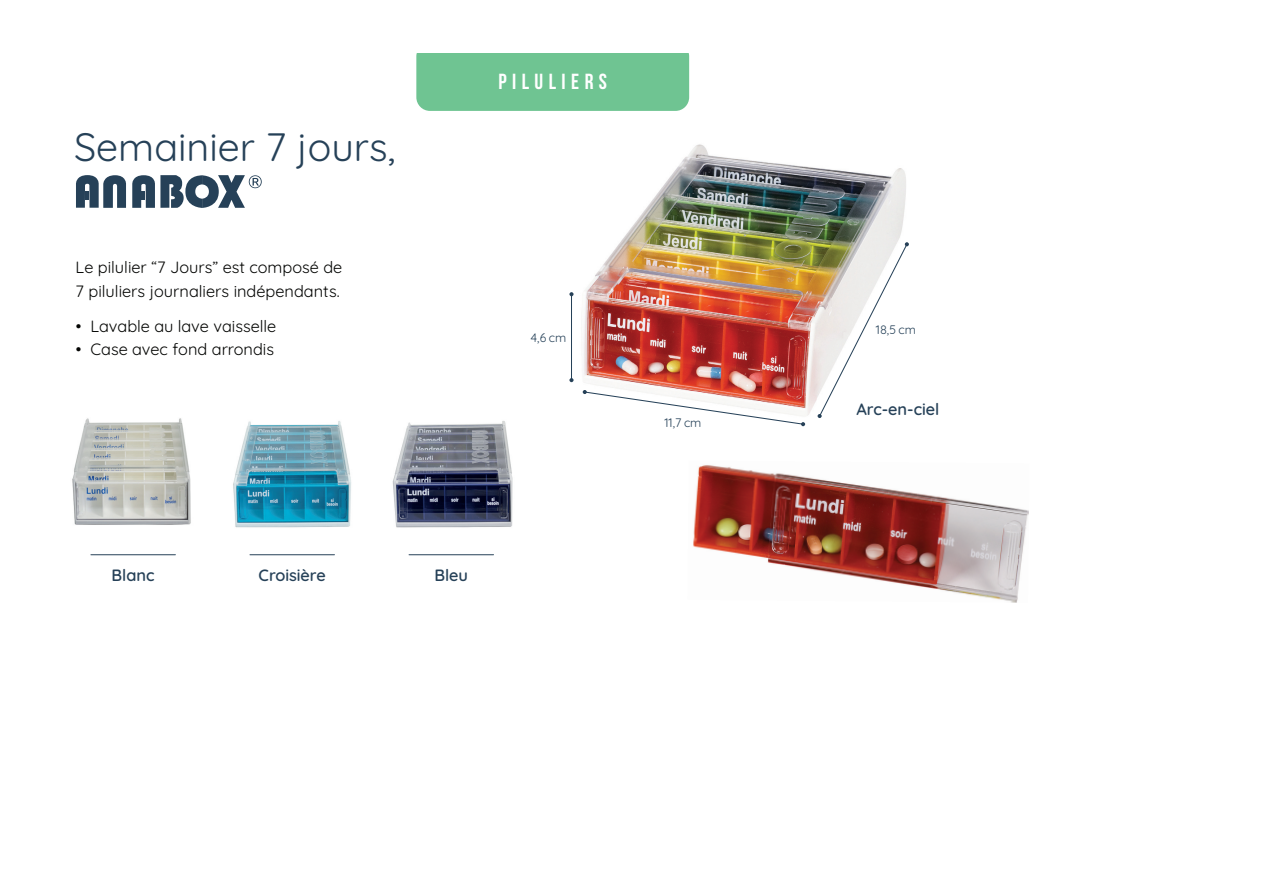
<style>
.page{position:relative;width:1263px;height:893px;background:#fff}
.page>*{position:absolute;margin:0;border:0;box-sizing:border-box;transform-origin:0 0}
.t1{font:39.6px "Quicksand";color:#264158}
.t2{font:700 21.75px "Bebas Neue";letter-spacing:.25em;color:#fff}
.t3{font:16.35px/23.2px "Quicksand";color:#040503}
.t4{font:600 16.35px "Quicksand";color:#264158}
.t5{font:12.3px "Quicksand";color:#264158}
</style>
<div class="page">
<div style="left:416px;top:54px;width:273px;height:57px;background:#6fc492"></div>
<img style="left:72px;top:418px;width:119px;height:107px">
<img style="left:233px;top:421px;width:118px;height:107px">
<img style="left:392px;top:421px;width:121px;height:107px">
<svg style="left:76px;top:175px;width:50px;height:33px"></svg>
<svg style="left:132px;top:175px;width:130px;height:33px"></svg>
<hr style="left:91px;top:554px;width:84px;height:1px;background:#264158">
<hr style="left:250px;top:554px;width:84px;height:1px;background:#264158">
<hr style="left:409px;top:554px;width:84px;height:1px;background:#264158">
<img style="left:582px;top:144px;width:324px;height:283px">
<img style="left:693px;top:465px;width:336px;height:138px">
<svg style="left:583px;top:390px;width:222px;height:36px"></svg>
<svg style="left:817px;top:242px;width:92px;height:176px"></svg>
<hr style="left:571px;top:294px;width:1px;height:86px;background:#264158">
<svg style="left:569px;top:292px;width:4px;height:4px"></svg>
<svg style="left:569px;top:378px;width:4px;height:4px"></svg>
<h1 class="t1" style="left:74px;top:117px;width:323px">Semainier 7 jours,</h1>
<p class="t3" style="left:76px;top:254px;width:268px">Le pilulier “7 Jours” est composé de<br>7 piluliers journaliers indépendants.</p>
<p class="t3" style="left:76px;top:313px;width:202px">• Lavable au lave vaisselle</p>
<p class="t3" style="left:76px;top:336px;width:200px">• Case avec fond arrondis</p>
<h2 class="t2" style="left:498px;top:69px;width:110px">PILULIERS</h2>
<p class="t5" style="left:530px;top:328px;width:37px">4,6 cm</p>
<p class="t4" style="left:112px;top:563px;width:45px">Blanc</p>
<p class="t4" style="left:259px;top:563px;width:69px">Croisière</p>
<p class="t4" style="left:434px;top:563px;width:35px">Bleu</p>
<p class="t5" style="left:664px;top:413px;width:38px">11,7 cm</p>
<p class="t5" style="left:876px;top:320px;width:42px">18,5 cm</p>
<p class="t4" style="left:856px;top:396px;width:85px">Arc-en-ciel</p>
</div>
